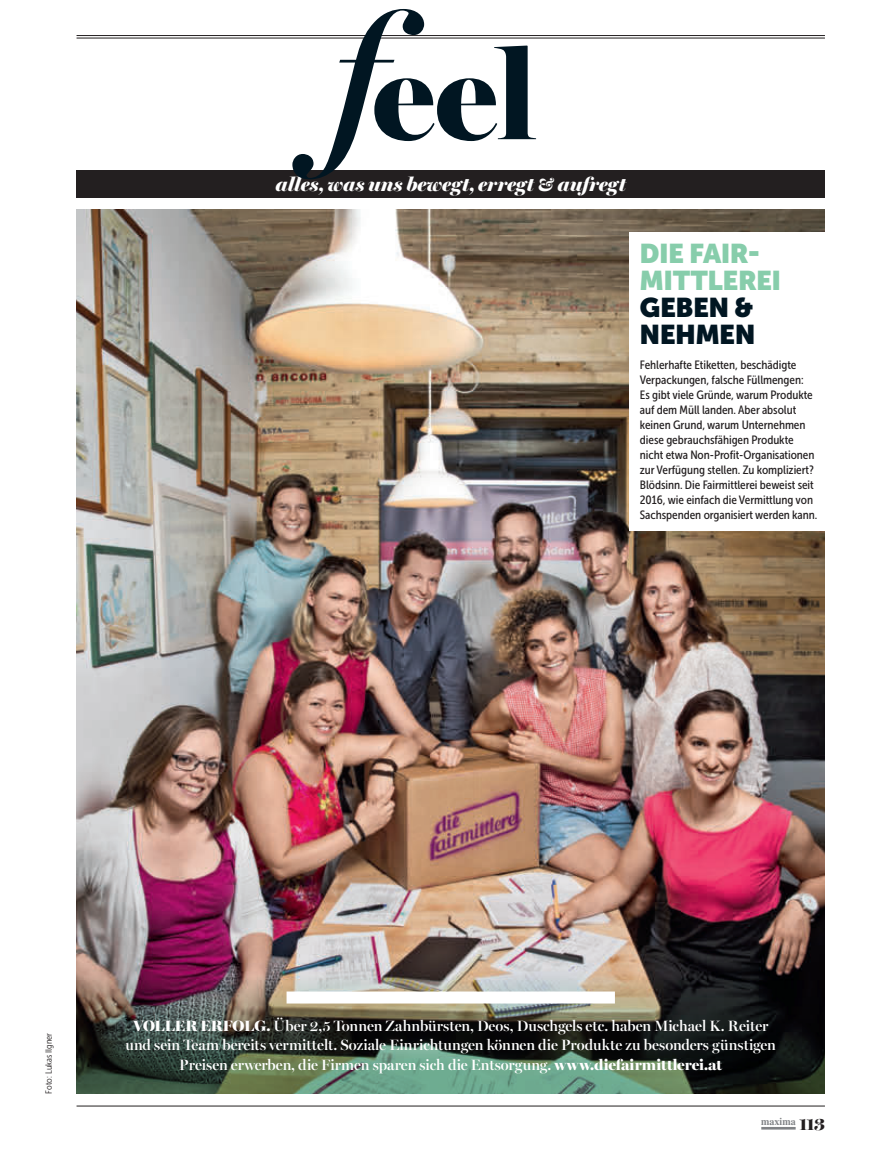
<style>
.page{position:relative;width:893px;height:1166px;background:#fff}
.page>*{position:absolute;margin:0;border:0;box-sizing:border-box;transform-origin:0 0}
.t1{font:900 125.4px "Miller Banner";color:#011622}
.t2{font:900 27px/27px "Museo Sans Display";color:#87cdab}
.t3{font:900 27px/27px "Museo Sans Display";color:#011622}
.t4{font:italic 900 19.5px "Miller Banner";letter-spacing:.005em;color:#fff}
.t5{font:600 15px/19.5px "Miller Banner";color:#fff;text-align:center}
.t6{font:12px/15px "Museo Sans Cond 500";letter-spacing:-.005em;color:#231f20;scale:1.05 1}
.t7{font:700 10.5px "Times LT Std";color:#808285;scale:.95 1}
.t8{font:9px "Museo Sans Cond 300";letter-spacing:.005em;color:#231f20;scale:1.05 1}
.s1{font-weight:600;font-style:italic;font-size:174px}
.s2{font-weight:900}
.s3{font-family:"Miller Banner";font-weight:900;font-size:18px;color:#231f20}
</style>
<div class="page">
<hr style="left:761px;top:1126px;width:35px;height:3px;background:#808285">
<img style="left:77px;top:209px;width:748px;height:750px">
<img style="left:77px;top:959px;width:748px;height:134px">
<hr style="left:77px;top:1105px;width:748px;height:1px;background:#231f20">
<div style="left:77px;top:170px;width:748px;height:28px;background:#231f20"></div>
<div style="left:287px;top:991px;width:328px;height:12px;background:#fff"></div>
<hr style="left:77px;top:35px;width:748px;height:1px;background:#231f20">
<hr style="left:77px;top:38px;width:748px;height:1px;background:#231f20">
<div style="left:629px;top:232px;width:214px;height:298px;background:#fff"></div>
<h1 class="t1" style="left:332px;top:20px;width:206px"><span class="s1">f</span>eel</h1>
<h3 class="t4" style="left:276px;top:172px;width:352px">alles, was uns bewegt, erregt &amp; aufregt</h3>
<h2 class="t2" style="left:640px;top:240px;width:143px">DIE FAIR-<br>MITTLEREI</h2>
<h2 class="t3" style="left:640px;top:294px;width:117px">GEBEN &amp;<br>NEHMEN</h2>
<p class="t6" style="left:640px;top:357px;width:171px">Fehlerhafte Etiketten, beschädigte Verpackungen, falsche Füllmengen:<br>Es gibt viele Gründe, warum Produkte auf dem Müll landen. Aber absolut keinen Grund, warum Unternehmen diese gebrauchsfähigen Produkte nicht etwa Non-Profit-Organisationen zur Verfügung stellen. Zu kompliziert?<br>Blödsinn. Die Fairmittlerei beweist seit 2016, wie einfach die Vermittlung von Sachspenden organisiert werden kann.</p>
<p class="t8" style="left:44px;top:1093px;width:59px;rotate:-90deg">Foto: Lukas Ilgner</p>
<p class="t5" style="left:125px;top:1015px;width:652px"><span class="s2">VOLLER ERFOLG.</span> Über 2,5 Tonnen Zahnbürsten, Deos, Duschgels etc. haben Michael K. Reiter und sein Team bereits vermittelt. Soziale Einrichtungen können die Produkte zu besonders günstigen<br>Preisen erwerben, die Firmen sparen sich die Entsorgung. <span class="s2">www.diefairmittlerei.at</span></p>
<p class="t7" style="left:761px;top:1114px;width:69px">maxima <span class="s3">113</span></p>
</div>
